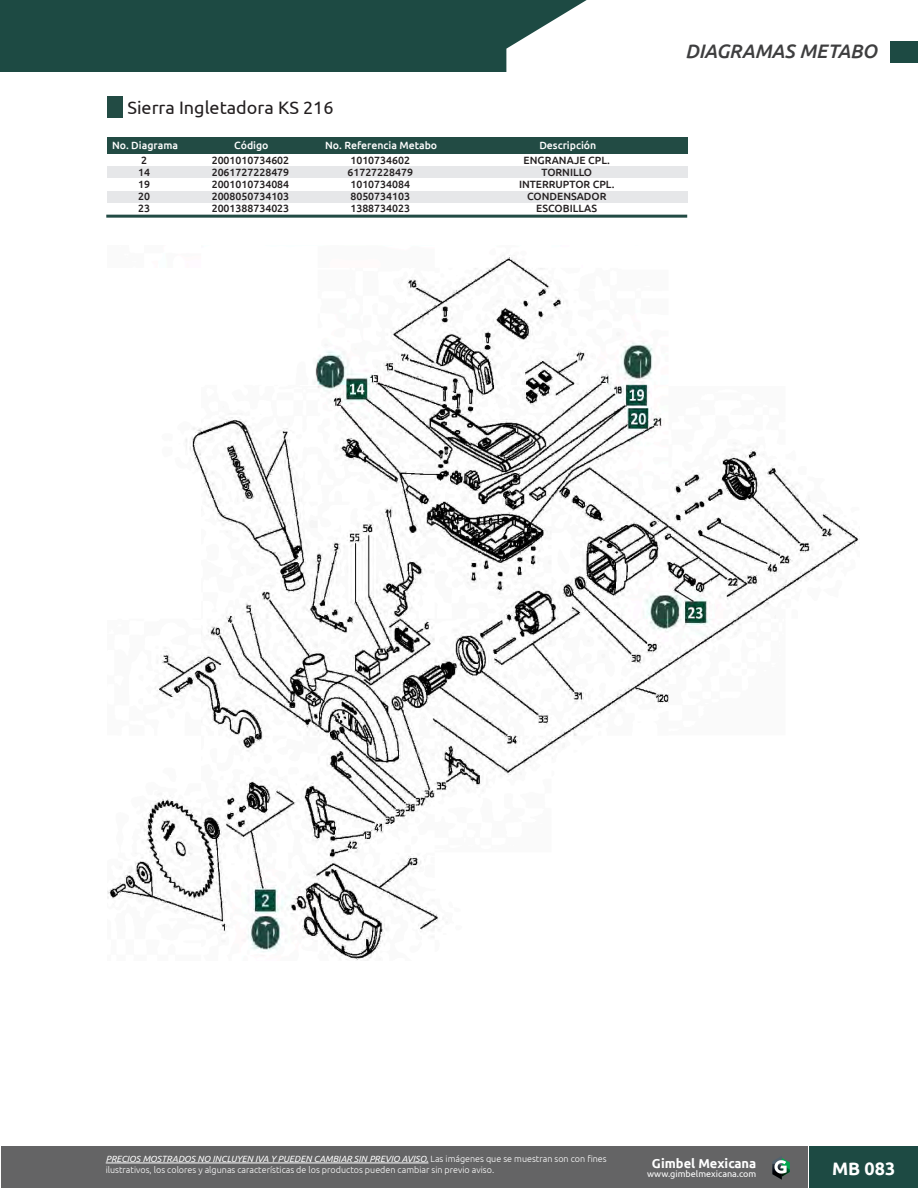
<style>
.page{position:relative;width:918px;height:1188px;background:#fff}
.page>*{position:absolute;margin:0;border:0;box-sizing:border-box;transform-origin:0 0}
.t1{font:italic 500 19.5px "Ubuntu";color:#3e3e3f}
.TÍTULOS_DE_PRODUCTOS{font:18px "Ubuntu";color:#231f20}
.t2{font:700 18px "Ubuntu";color:#fff}
.t3{font:700 12.9px "Ubuntu";color:#fff}
.CODIGO{font:500 10.5px "Ubuntu";color:#231f20}
.ENCABEZADO_DE_TABLA{font:500 10.5px "Ubuntu";color:#fff}
.t4{font:300 9px/10.8px "Ubuntu";color:#fff}
.t5{font:9px "Ubuntu";color:#fff}
.s1{font-weight:400;font-style:italic}
</style>
<div class="page">
<div style="left:1px;top:1146px;width:806px;height:42px;background:#646465"></div>
<div style="left:809px;top:1146px;width:109px;height:42px;background:#1d4a43"></div>
<svg style="left:772px;top:1156px;width:18px;height:24px"></svg>
<hr style="left:106px;top:1163px;width:322px;height:1px;background:#fff">
<div style="left:1px;top:0;width:917px;height:72px;background:#1d4a43"></div>
<svg style="left:506px;top:0;width:412px;height:72px;background:#eff2f1"></svg>
<div style="left:890px;top:41px;width:28px;height:21px;background:#1d4a43"></div>
<div style="left:107px;top:96px;width:16px;height:22px;background:#224b44"></div>
<div style="left:107px;top:137px;width:580px;height:16px;background:#224b44"></div>
<hr style="left:106px;top:215px;width:581px;height:3px;background:#224b44">
<div style="left:107px;top:166px;width:580px;height:12px;background:#e6e7e9"></div>
<div style="left:107px;top:191px;width:580px;height:12px;background:#e6e7e9"></div>
<img style="left:108px;top:255px;width:751px;height:705px">
<p class="TÍTULOS_DE_PRODUCTOS" style="left:127px;top:96px;width:208px">Sierra Ingletadora KS 216</p>
<p class="CODIGO" style="left:141px;top:154px;width:7px">2</p>
<p class="CODIGO" style="left:138px;top:166px;width:13px">14</p>
<p class="CODIGO" style="left:138px;top:178px;width:13px">19</p>
<p class="CODIGO" style="left:138px;top:190px;width:13px">20</p>
<p class="CODIGO" style="left:138px;top:202px;width:13px">23</p>
<p class="ENCABEZADO_DE_TABLA" style="left:112px;top:139px;width:68px">No. Diagrama</p>
<p class="ENCABEZADO_DE_TABLA" style="left:325px;top:139px;width:114px">No. Referencia Metabo</p>
<p class="ENCABEZADO_DE_TABLA" style="left:539px;top:139px;width:59px">Descripción</p>
<p class="ENCABEZADO_DE_TABLA" style="left:234px;top:139px;width:36px">Código</p>
<p class="CODIGO" style="left:212px;top:154px;width:79px">2001010734602</p>
<p class="CODIGO" style="left:212px;top:166px;width:79px">2061727228479</p>
<p class="CODIGO" style="left:212px;top:178px;width:79px">2001010734084</p>
<p class="CODIGO" style="left:212px;top:190px;width:79px">2008050734103</p>
<p class="CODIGO" style="left:212px;top:202px;width:79px">2001388734023</p>
<p class="CODIGO" style="left:350px;top:154px;width:61px">1010734602</p>
<p class="CODIGO" style="left:347px;top:166px;width:67px">61727228479</p>
<p class="CODIGO" style="left:350px;top:178px;width:61px">1010734084</p>
<p class="CODIGO" style="left:350px;top:190px;width:61px">8050734103</p>
<p class="CODIGO" style="left:350px;top:202px;width:61px">1388734023</p>
<p class="CODIGO" style="left:524px;top:154px;width:88px">ENGRANAJE CPL.</p>
<p class="CODIGO" style="left:542px;top:166px;width:52px">TORNILLO</p>
<p class="CODIGO" style="left:519px;top:178px;width:97px">INTERRUPTOR CPL.</p>
<p class="CODIGO" style="left:527px;top:190px;width:81px">CONDENSADOR</p>
<p class="CODIGO" style="left:536px;top:202px;width:62px">ESCOBILLAS</p>
<h1 class="t1" style="left:685px;top:39px;width:193px">DIAGRAMAS METABO</h1>
<p class="t4" style="left:106px;top:1153px;width:503px"><span class="s1">PRECIOS MOSTRADOS NO INCLUYEN IVA Y PUEDEN CAMBIAR SIN PREVIO AVISO.</span> Las imágenes que se muestran son con fines ilustrativos, los colores y algunas características de los productos pueden cambiar sin previo aviso.</p>
<p class="t3" style="left:652px;top:1155px;width:106px">Gimbel Mexicana</p>
<p class="t5" style="left:647px;top:1169px;width:111px">www.gimbelmexicana.com</p>
<h2 class="t2" style="left:832px;top:1158px;width:65px">MB 083</h2>
</div>
